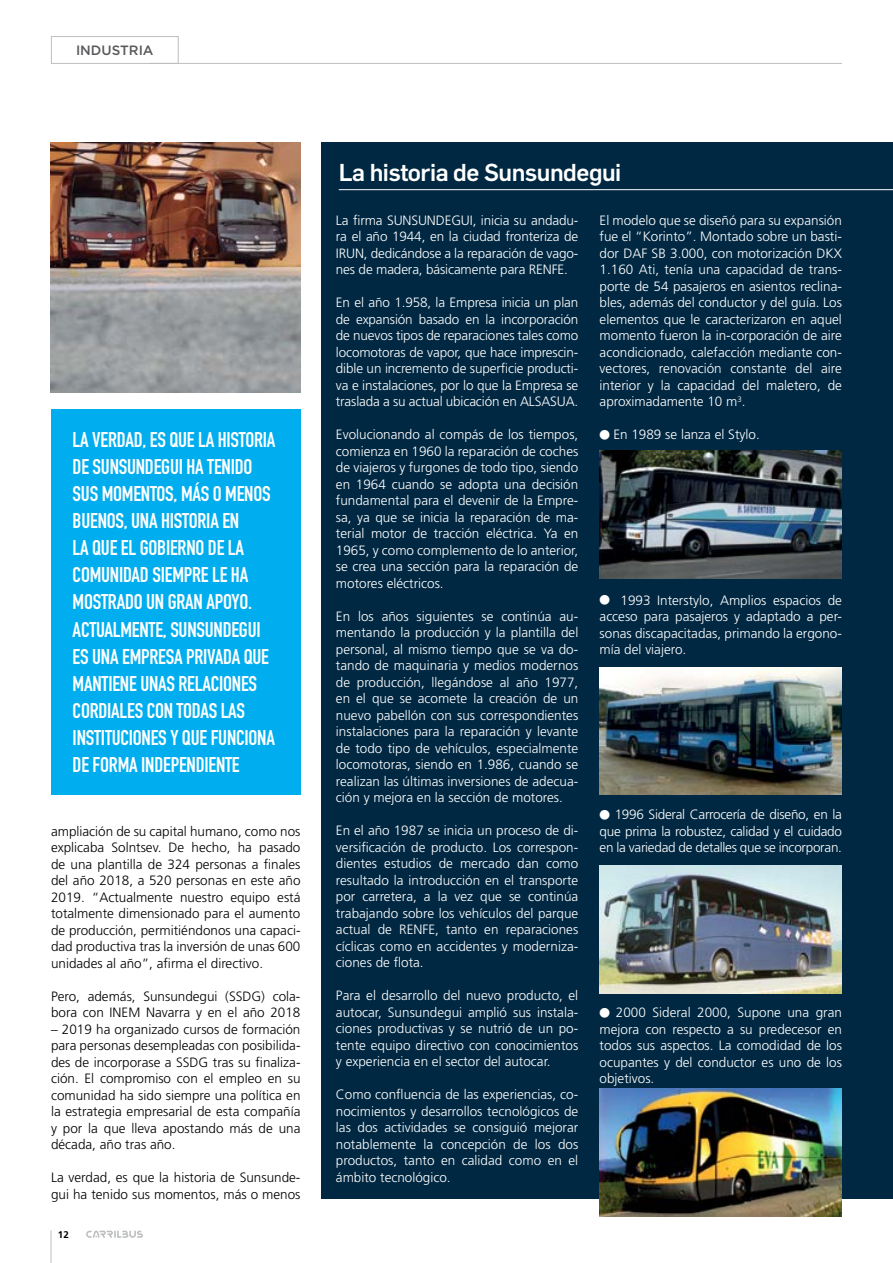
<style>
.page{position:relative;width:893px;height:1263px;background:#fff}
.page>*{position:absolute;margin:0;border:0;box-sizing:border-box;transform-origin:0 0}
.t1{font:500 24px "Flama";letter-spacing:-.02em;color:#fff}
.t2{font:700 21px/27px "DIN Condensed";letter-spacing:-.01em;color:#fff}
.t3{font:300 13.5px/16.5px "Frutiger LT Std";color:#fff;text-align:justify}
.t4{font:300 13.5px/16.5px "Frutiger LT Std";color:#000;text-align:justify}
.t5{font:500 13.5px "Gotham";color:#58595b}
.t6{font:700 9.75px "Frutiger LT Std";color:#000}
</style>
<div class="page">
<hr style="left:51px;top:1230px;width:1px;height:33px;background:#bcbec0">
<svg style="left:86px;top:1230px;width:57px;height:8px"></svg>
<div style="left:51px;top:36px;width:128px;height:28px;border:1px solid #bcbec0"></div>
<hr style="left:150px;top:63px;width:692px;height:1px;background:#bcbec0">
<div style="left:322px;top:142px;width:571px;height:1057px;background:#012842"></div>
<hr style="left:339px;top:189px;width:554px;height:1px;background:#fff">
<img style="left:51px;top:142px;width:249px;height:250px">
<img style="left:600px;top:451px;width:242px;height:127px">
<img style="left:600px;top:667px;width:242px;height:128px">
<img style="left:600px;top:866px;width:242px;height:127px">
<img style="left:600px;top:1089px;width:242px;height:127px">
<div style="left:51px;top:409px;width:250px;height:386px;background:#00aeef"></div>
<p class="t5" style="left:76px;top:42px;width:79px">INDUSTRIA</p>
<p class="t2" style="left:73px;top:426px;width:204px">LA VERDAD, ES QUE LA HISTORIA<br>DE SUNSUNDEGUI HA TENIDO<br>SUS MOMENTOS, MÁS O MENOS<br>BUENOS, UNA HISTORIA EN<br>LA QUE EL GOBIERNO DE LA<br>COMUNIDAD SIEMPRE LE HA<br>MOSTRADO UN GRAN APOYO.<br>ACTUALMENTE, SUNSUNDEGUI<br>ES UNA EMPRESA PRIVADA QUE<br>MANTIENE UNAS RELACIONES<br>CORDIALES CON TODAS LAS<br>INSTITUCIONES Y QUE FUNCIONA<br>DE FORMA INDEPENDIENTE</p>
<p class="t4" style="left:51px;top:823px;width:251px">ampliación de su capital humano, como nos explicaba Solntsev. De hecho, ha pasado de una plantilla de 324 personas a finales del año 2018, a 520 personas en este año 2019. “Actualmente nuestro equipo está totalmente dimensionado para el aumento de producción, permitiéndonos una capaci&shy;dad productiva tras la inversión de unas 600 unidades al año”, afirma el directivo.</p>
<p class="t4" style="left:51px;top:988px;width:251px">Pero, además, Sunsundegui (SSDG) cola&shy;bora con INEM Navarra y en el año 2018</p>
<p class="t4" style="left:51px;top:1021px;width:251px">– 2019 ha organizado cursos de formación para personas desempleadas con posibilida&shy;des de incorporase a SSDG tras su finaliza&shy;ción. El compromiso con el empleo en su comunidad ha sido siempre una política en la estrategia empresarial de esta compañía y por la que lleva apostando más de una década, año tras año.</p>
<p class="t4" style="left:51px;top:1169px;width:251px">La verdad, es que la historia de Sunsunde&shy;gui ha tenido sus momentos, más o menos</p>
<p class="t6" style="left:58px;top:1228px;width:12px">12</p>
<h1 class="t1" style="left:339px;top:154px;width:284px">La historia de Sunsundegui</h1>
<p class="t3" style="left:336px;top:212px;width:244px">La firma SUNSUNDEGUI, inicia su andadu&shy;ra el año 1944, en la ciudad fronteriza de IRUN, dedicándose a la reparación de vago&shy;nes de madera, básicamente para RENFE.</p>
<p class="t3" style="left:336px;top:295px;width:244px">En el año 1.958, la Empresa inicia un plan de expansión basado en la incorporación de nuevos tipos de reparaciones tales como locomotoras de vapor, que hace imprescin&shy;dible un incremento de superficie producti&shy;va e instalaciones, por lo que la Empresa se traslada a su actual ubicación en ALSASUA.</p>
<p class="t3" style="left:336px;top:427px;width:244px">Evolucionando al compás de los tiempos, comienza en 1960 la reparación de coches de viajeros y furgones de todo tipo, siendo en 1964 cuando se adopta una decisión fundamental para el devenir de la Empre&shy;sa, ya que se inicia la reparación de ma&shy;terial motor de tracción eléctrica. Ya en 1965, y como complemento de lo anterior, se crea una sección para la reparación de motores eléctricos.</p>
<p class="t3" style="left:336px;top:608px;width:244px">En los años siguientes se continúa au&shy;mentando la producción y la plantilla del personal, al mismo tiempo que se va do&shy;tando de maquinaria y medios modernos de producción, llegándose al año 1977, en el que se acomete la creación de un nuevo pabellón con sus correspondientes instalaciones para la reparación y levante de todo tipo de vehículos, especialmente locomotoras, siendo en 1.986, cuando se realizan las últimas inversiones de adecua&shy;ción y mejora en la sección de motores.</p>
<p class="t3" style="left:336px;top:823px;width:244px">En el año 1987 se inicia un proceso de di&shy;versificación de producto. Los correspon&shy;dientes estudios de mercado dan como resultado la introducción en el transporte por carretera, a la vez que se continúa trabajando sobre los vehículos del parque actual de RENFE, tanto en reparaciones cíclicas como en accidentes y moderniza&shy;ciones de flota.</p>
<p class="t3" style="left:336px;top:988px;width:244px">Para el desarrollo del nuevo producto, el autocar, Sunsundegui amplió sus instala&shy;ciones productivas y se nutrió de un po&shy;tente equipo directivo con conocimientos y experiencia en el sector del autocar.</p>
<p class="t3" style="left:336px;top:1087px;width:244px">Como confluencia de las experiencias, co&shy;nocimientos y desarrollos tecnológicos de las dos actividades se consiguió mejorar notablemente la concepción de los dos productos, tanto en calidad como en el ámbito tecnológico.</p>
<p class="t3" style="left:600px;top:212px;width:244px">El modelo que se diseñó para su expansión fue el “Korinto”. Montado sobre un basti&shy;dor DAF SB 3.000, con motorización DKX 1.160 Ati, tenía una capacidad de trans&shy;porte de 54 pasajeros en asientos reclina&shy;bles, además del conductor y del guía. Los elementos que le caracterizaron en aquel momento fueron la in-corporación de aire acondicionado, calefacción mediante con&shy;vectores, renovación constante del aire interior y la capacidad del maletero, de aproximadamente 10 m<sup>3</sup>.</p>
<p class="t3" style="left:600px;top:427px;width:162px">● En 1989 se lanza el Stylo.</p>
<p class="t3" style="left:600px;top:592px;width:244px">● 1993 Interstylo, Amplios espacios de acceso para pasajeros y adaptado a per&shy;sonas discapacitadas, primando la ergono&shy;mía del viajero.</p>
<p class="t3" style="left:600px;top:806px;width:244px">● 1996 Sideral Carrocería de diseño, en la que prima la robustez, calidad y el cuidado en la variedad de detalles que se incorporan.</p>
<p class="t3" style="left:600px;top:1004px;width:244px">● 2000 Sideral 2000, Supone una gran mejora con respecto a su predecesor en todos sus aspectos. La comodidad de los ocupantes y del conductor es uno de los objetivos.</p>
</div>
